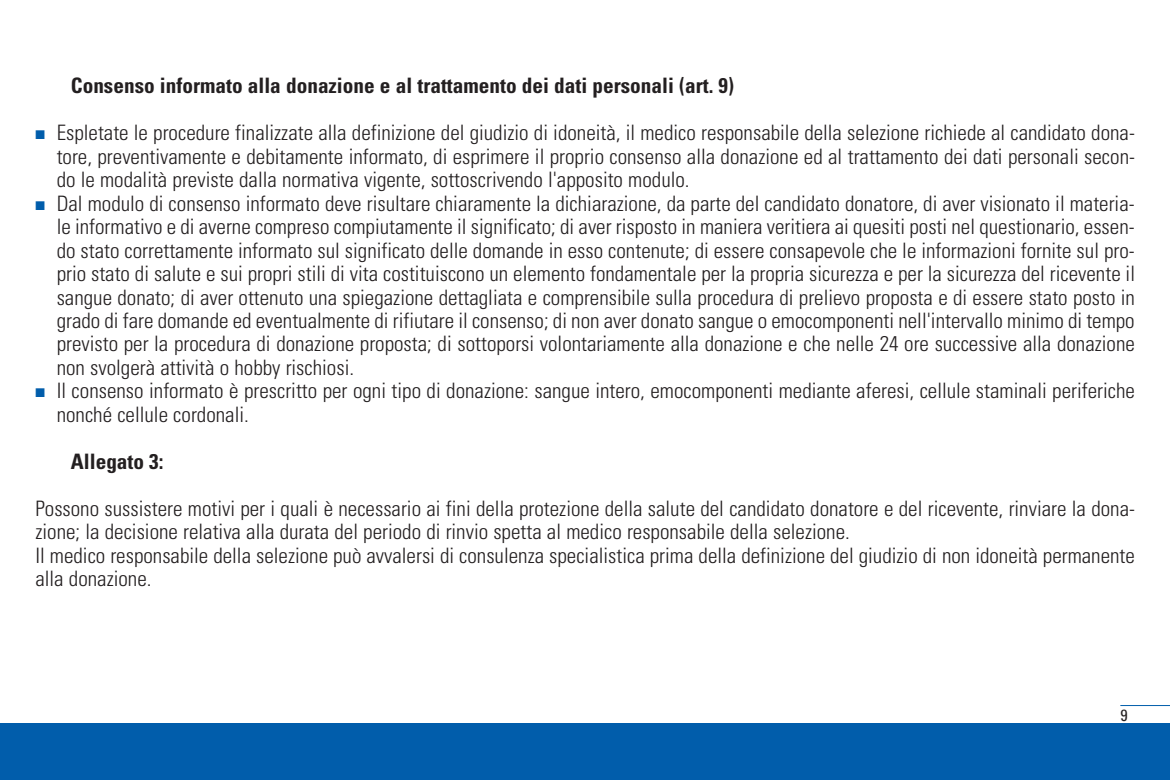
<style>
.page{position:relative;width:1170px;height:780px;background:#fff}
.page>*{position:absolute;margin:0;border:0;box-sizing:border-box;transform-origin:0 0}
.t1{font:300 condensed 21.25px/23.5px "Univers";color:#231f20;text-align:justify}
.t2{font:700 condensed 21.25px "Univers";color:#231f20}
.t3{font:condensed 16.25px "Univers";color:#231f20}
.s1{color:#015dab}
</style>
<div class="page">
<div style="left:0;top:723px;width:1169px;height:57px;background:#015dab"></div>
<hr style="left:1120px;top:705px;width:49px;height:1px;background:#015dab">
<p class="t2" style="left:71px;top:78px;width:664px">Consenso informato alla donazione e al trattamento dei dati personali (art. 9)</p>
<p class="t1" style="left:57px;top:123px;width:1079px;text-indent:-21px"><span class="s1">■</span> Espletate le procedure finalizzate alla definizione del giudizio di idoneità, il medico responsabile della selezione richiede al candidato dona&shy;tore, preventivamente e debitamente informato, di esprimere il proprio consenso alla donazione ed al trattamento dei dati personali secon&shy;do le modalità previste dalla normativa vigente, sottoscrivendo l'apposito modulo.</p>
<p class="t1" style="left:57px;top:193px;width:1079px;text-indent:-21px"><span class="s1">■</span> Dal modulo di consenso informato deve risultare chiaramente la dichiarazione, da parte del candidato donatore, di aver visionato il materia&shy;le informativo e di averne compreso compiutamente il significato; di aver risposto in maniera veritiera ai quesiti posti nel questionario, essen&shy;do stato correttamente informato sul significato delle domande in esso contenute; di essere consapevole che le informazioni fornite sul pro&shy;prio stato di salute e sui propri stili di vita costituiscono un elemento fondamentale per la propria sicurezza e per la sicurezza del ricevente il sangue donato; di aver ottenuto una spiegazione dettagliata e comprensibile sulla procedura di prelievo proposta e di essere stato posto in grado di fare domande ed eventualmente di rifiutare il consenso; di non aver donato sangue o emocomponenti nell'intervallo minimo di tempo previsto per la procedura di donazione proposta; di sottoporsi volontariamente alla donazione e che nelle 24 ore successive alla donazione non svolgerà attività o hobby rischiosi.</p>
<p class="t1" style="left:57px;top:381px;width:1079px;text-indent:-21px"><span class="s1">■</span> Il consenso informato è prescritto per ogni tipo di donazione: sangue intero, emocomponenti mediante aferesi, cellule staminali periferiche nonché cellule cordonali.</p>
<p class="t2" style="left:71px;top:453px;width:94px">Allegato 3:</p>
<p class="t1" style="left:35px;top:498px;width:1100px;text-align:left">Possono sussistere motivi per i quali è necessario ai fini della protezione della salute del candidato donatore e del ricevente, rinviare la dona&shy;zione; la decisione relativa alla durata del periodo di rinvio spetta al medico responsabile della selezione.<br>Il medico responsabile della selezione può avvalersi di consulenza specialistica prima della definizione del giudizio di non idoneità permanente alla donazione.</p>
<p class="t3" style="left:1120px;top:709px;width:9px">9</p>
</div>
